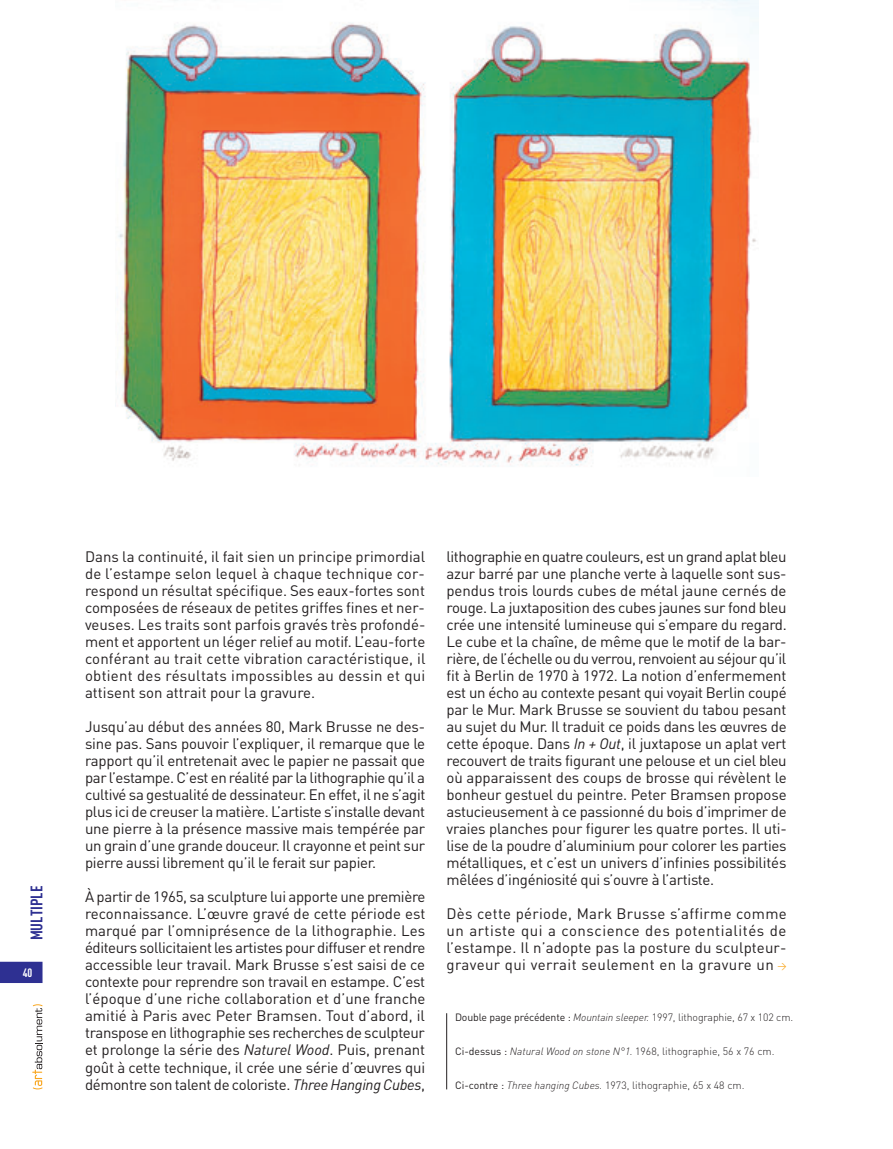
<style>
.page{position:relative;width:893px;height:1149px;background:#fff}
.page>*{position:absolute;margin:0;border:0;box-sizing:border-box;transform-origin:0 0}
.t1{font:700 16.5px "DIN Cond";color:#2e3092}
.t2{font:15px/17px "DIN";letter-spacing:-.015em;color:#231f20;text-align:justify}
.t3{font:700 12px "DIN Cond";color:#fff}
.t4{font:300 10.5px "DIN";color:#231f20}
.t5{font:9px "DIN";color:#f9a51b}
.s1{font-style:italic}
.s2{font-weight:400}
</style>
<div class="page">
<img style="left:116px;top:0;width:642px;height:467px">
<svg style="left:0;top:961px;width:43px;height:21px"></svg>
<svg style="left:32px;top:1004px;width:11px;height:85px"></svg>
<hr style="left:446px;top:1012px;width:1px;height:77px;background:#231f20">
<p class="t1" style="left:31px;top:940px;width:56px;rotate:-90deg">MULTIPLE</p>
<p class="t3" style="left:23px;top:968px;width:11px">40</p>
<p class="t2" style="left:85px;top:549px;width:342px">Dans la continuité, il fait sien un principe primordial de l’estampe selon lequel à chaque technique cor&shy;respond un résultat spécifique. Ses eaux-fortes sont composées de réseaux de petites griffes fines et ner&shy;veuses. Les traits sont parfois gravés très profondé&shy;ment et apportent un léger relief au motif. L’eau-forte conférant au trait cette vibration caractéristique, il obtient des résultats impossibles au dessin et qui attisent son attrait pour la gravure.</p>
<p class="t2" style="left:85px;top:719px;width:342px">Jusqu’au début des années 80, Mark Brusse ne des&shy;sine pas. Sans pouvoir l’expliquer, il remarque que le rapport qu’il entretenait avec le papier ne passait que par l’estampe. C’est en réalité par la lithographie qu’il a cultivé sa gestualité de dessinateur. En effet, il ne s’agit plus ici de creuser la matière. L’artiste s’installe devant une pierre à la présence massive mais tempérée par un grain d’une grande douceur. Il crayonne et peint sur pierre aussi librement qu’il le ferait sur papier.</p>
<p class="t2" style="left:85px;top:889px;width:342px">À partir de 1965, sa sculpture lui apporte une première reconnaissance. L’œuvre gravé de cette période est marqué par l’omniprésence de la lithographie. Les éditeurs sollicitaient les artistes pour diffuser et rendre accessible leur travail. Mark Brusse s’est saisi de ce contexte pour reprendre son travail en estampe. C’est l’époque d’une riche collaboration et d’une franche amitié à Paris avec Peter Bramsen. Tout d’abord, il transpose en lithographie ses recherches de sculpteur et prolonge la série des <span class="s1">Naturel Wood</span>. Puis, prenant goût à cette technique, il crée une série d’œuvres qui démontre son talent de coloriste. <span class="s1">Three Hanging Cubes</span>,</p>
<p class="t2" style="left:446px;top:549px;width:342px">lithographie en quatre couleurs, est un grand aplat bleu azur barré par une planche verte à laquelle sont sus&shy;pendus trois lourds cubes de métal jaune cernés de rouge. La juxtaposition des cubes jaunes sur fond bleu crée une intensité lumineuse qui s’empare du regard.<br>Le cube et la chaîne, de même que le motif de la bar&shy;rière, de l’échelle ou du verrou, renvoient au séjour qu’il fit à Berlin de 1970 à 1972. La notion d’enfermement est un écho au contexte pesant qui voyait Berlin coupé par le Mur. Mark Brusse se souvient du tabou pesant au sujet du Mur. Il traduit ce poids dans les œuvres de cette époque. Dans <span class="s1">In + Out</span>, il juxtapose un aplat vert recouvert de traits figurant une pelouse et un ciel bleu où apparaissent des coups de brosse qui révèlent le bonheur gestuel du peintre. Peter Bramsen propose astucieusement à ce passionné du bois d’imprimer de vraies planches pour figurer les quatre portes. Il uti&shy;lise de la poudre d’aluminium pour colorer les parties métalliques, et c’est un univers d’infinies possibilités mêlées d’ingéniosité qui s’ouvre à l’artiste.</p>
<p class="t2" style="left:446px;top:906px;width:342px">Dès cette période, Mark Brusse s’affirme comme un artiste qui a conscience des potentialités de l’estampe. Il n’adopte pas la posture du sculpteur&shy;graveur qui verrait seulement en la gravure un</p>
<p class="t5" style="left:777px;top:961px;width:11px">&gt;</p>
<p class="t4" style="left:455px;top:1013px;width:340px"><span class="s2">Double page précédente :</span> <span class="s1">Mountain sleeper.</span> 1997, lithographie, 67 x 102 cm.</p>
<p class="t4" style="left:455px;top:1047px;width:321px"><span class="s2">Ci-dessus :</span> <span class="s1">Natural Wood on stone N°1.</span> 1968, lithographie, 56 x 76 cm.</p>
<p class="t4" style="left:455px;top:1081px;width:291px"><span class="s2">Ci-contre :</span> <span class="s1">Three hanging Cubes.</span> 1973, lithographie, 65 x 48 cm.</p>
</div>
